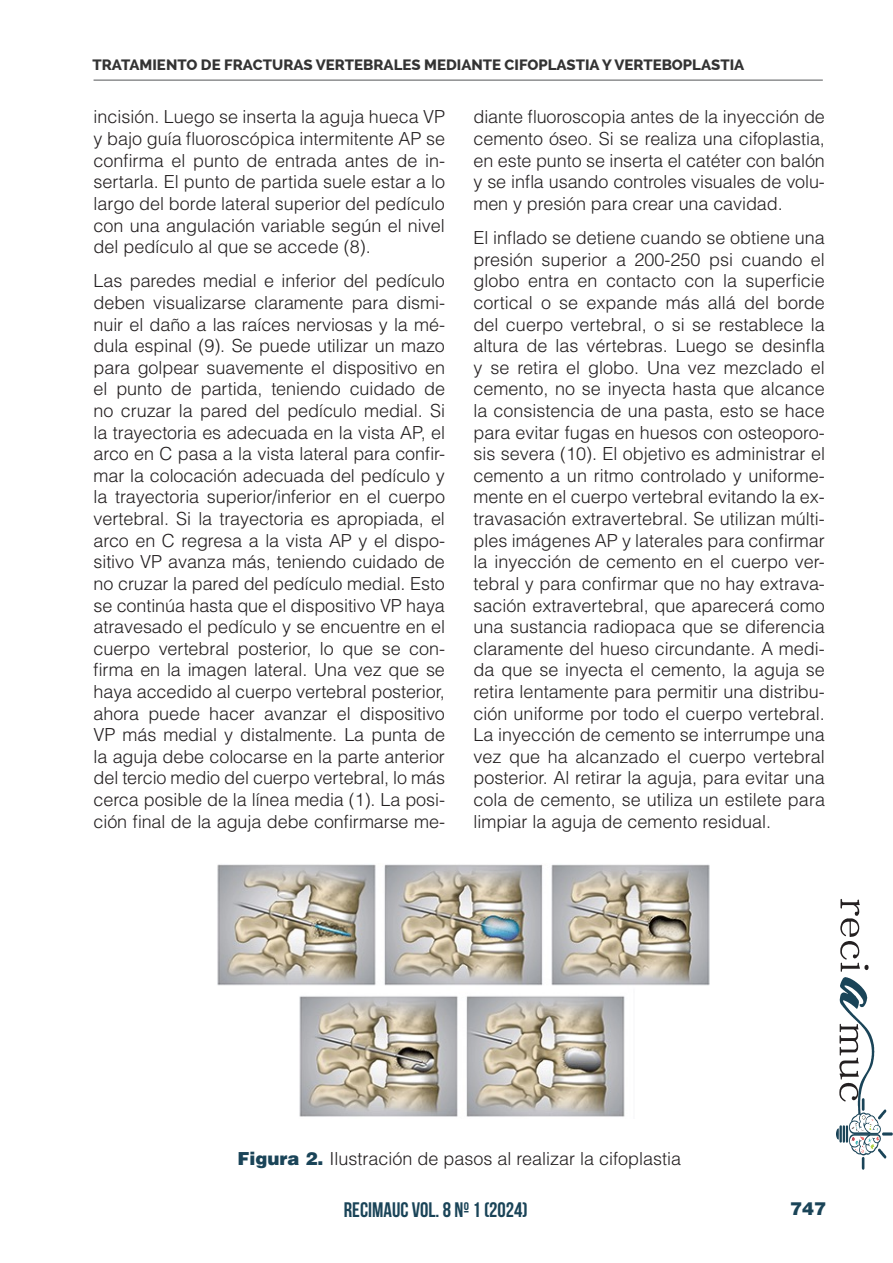
<style>
.page{position:relative;width:893px;height:1263px;background:#fff}
.page>*{position:absolute;margin:0;border:0;box-sizing:border-box;transform-origin:0 0}
.t1{font:700 21px "Bebas Neue";color:#1a4458}
.t2{font:300 18px/21.6px "Helvetica LT Std";color:#231f20;text-align:justify}
.t3{font:900 18px "Helvetica LT Std";color:#1a4458}
.t4{font:800 15px "Raleway";color:#333}
.s1{font-weight:900;color:#1a4458}
</style>
<div class="page">
<hr style="left:94px;top:80px;width:729px;height:1px;background:#545557">
<svg style="left:836px;top:899px;width:57px;height:271px"></svg>
<img style="left:217px;top:864px;width:493px;height:253px">
<p class="t4" style="left:92px;top:57px;width:653px">TRATAMIENTO DE FRACTURAS VERTEBRALES MEDIANTE CIFOPLASTIA Y VERTEBOPLASTIA</p>
<p class="t2" style="left:94px;top:106px;width:353px">incisión. Luego se inserta la aguja hueca VP y bajo guía fluoroscópica intermitente AP se confirma el punto de entrada antes de in&shy;sertarla. El punto de partida suele estar a lo largo del borde lateral superior del pedículo con una angulación variable según el nivel del pedículo al que se accede (8).</p>
<p class="t2" style="left:94px;top:270px;width:353px">Las paredes medial e inferior del pedículo deben visualizarse claramente para dismi&shy;nuir el daño a las raíces nerviosas y la mé&shy;dula espinal (9). Se puede utilizar un mazo para golpear suavemente el dispositivo en el punto de partida, teniendo cuidado de no cruzar la pared del pedículo medial. Si la trayectoria es adecuada en la vista AP, el arco en C pasa a la vista lateral para confir&shy;mar la colocación adecuada del pedículo y la trayectoria superior/inferior en el cuerpo vertebral. Si la trayectoria es apropiada, el arco en C regresa a la vista AP y el dispo&shy;sitivo VP avanza más, teniendo cuidado de no cruzar la pared del pedículo medial. Esto se continúa hasta que el dispositivo VP haya atravesado el pedículo y se encuentre en el cuerpo vertebral posterior, lo que se con&shy;firma en la imagen lateral. Una vez que se haya accedido al cuerpo vertebral posterior, ahora puede hacer avanzar el dispositivo VP más medial y distalmente. La punta de la aguja debe colocarse en la parte anterior del tercio medio del cuerpo vertebral, lo más cerca posible de la línea media (1). La posi&shy;ción final de la aguja debe confirmarse me-</p>
<p class="t2" style="left:473px;top:106px;width:353px">diante fluoroscopia antes de la inyección de cemento óseo. Si se realiza una cifoplastia, en este punto se inserta el catéter con balón y se infla usando controles visuales de volu&shy;men y presión para crear una cavidad.</p>
<p class="t2" style="left:473px;top:227px;width:353px">El inflado se detiene cuando se obtiene una presión superior a 200-250 psi cuando el globo entra en contacto con la superficie cortical o se expande más allá del borde del cuerpo vertebral, o si se restablece la altura de las vértebras. Luego se desinfla y se retira el globo. Una vez mezclado el cemento, no se inyecta hasta que alcance la consistencia de una pasta, esto se hace para evitar fugas en huesos con osteoporo&shy;sis severa (10). El objetivo es administrar el cemento a un ritmo controlado y uniforme&shy;mente en el cuerpo vertebral evitando la ex&shy;travasación extravertebral. Se utilizan múlti&shy;ples imágenes AP y laterales para confirmar la inyección de cemento en el cuerpo ver&shy;tebral y para confirmar que no hay extrava&shy;sación extravertebral, que aparecerá como una sustancia radiopaca que se diferencia claramente del hueso circundante. A medi&shy;da que se inyecta el cemento, la aguja se retira lentamente para permitir una distribu&shy;ción uniforme por todo el cuerpo vertebral.<br>La inyección de cemento se interrumpe una vez que ha alcanzado el cuerpo vertebral posterior. Al retirar la aguja, para evitar una cola de cemento, se utiliza un estilete para limpiar la aguja de cemento residual.</p>
<p class="t2" style="left:237px;top:1148px;width:445px"><span class="s1">Figura 2.</span> Ilustración de pasos al realizar la cifoplastia</p>
<p class="t1" style="left:344px;top:1198px;width:185px">RECIMAUC VOL. 8 Nº 1 (2024)</p>
<p class="t3" style="left:790px;top:1197px;width:38px">747</p>
</div>
